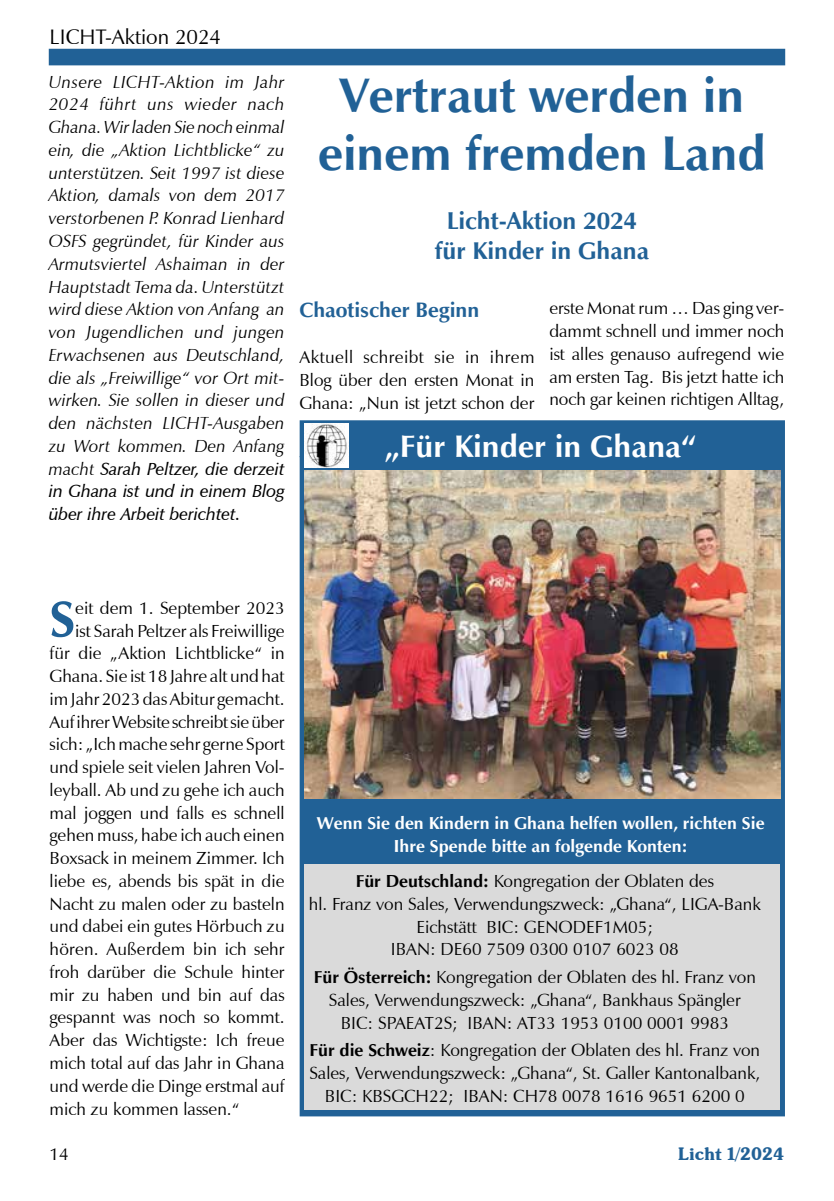
<style>
.page{position:relative;width:834px;height:1201px;background:#fff}
.page>*{position:absolute;margin:0;border:0;box-sizing:border-box;transform-origin:0 0}
.t1{font:700 50.75px "Zapf Humanist 601 BT";color:#216196}
.t2{font:700 49px/58.8px "Zapf Humanist 601 BT";color:#216196;text-align:center}
.t3{font:700 31.5px "Zapf Humanist 601 BT";color:#fff}
.t4{font:700 24.5px/29.4px "Zapf Humanist 601 BT";color:#216196;text-align:center}
.t5{font:700 21px "Zapf Humanist 601 BT";color:#216196}
.t6{font:21px "Zapf Humanist 601 BT";color:#000}
.t7{font:17.5px/22.8px "Zapf Humanist 601 BT";color:#000;text-align:center}
.t8{font:italic 17.5px/22.8px "Zapf Humanist 601 BT";letter-spacing:.01em;color:#000;text-align:justify}
.t9{font:700 17.5px/22.8px "Zapf Humanist 601 BT";color:#fff;text-align:center}
.t10{font:600 17.5px "Souvenir Greek BT";color:#216196}
.s1{font-weight:600}
.s2{font-weight:700}
</style>
<div class="page">
<div style="left:49px;top:49px;width:736px;height:16px;background:#216196"></div>
<div style="left:299px;top:420px;width:485px;height:696px;background:#216196;border:4px solid #216196"></div>
<div style="left:304px;top:864px;width:476px;height:246px;background:#dadada"></div>
<hr style="left:299px;top:456px;width:482px;height:1px;background:#216196">
<img style="left:304px;top:470px;width:476px;height:329px">
<img style="left:304px;top:424px;width:44px;height:43px">
<p class="t6" style="left:50px;top:24px;width:173px">LICHT-Aktion 2024</p>
<p class="t8" style="left:49px;top:70px;width:237px">Unsere LICHT-Aktion im Jahr 2024 führt uns wieder nach Ghana. Wir laden Sie noch einmal ein, die „Aktion Lichtblicke“ zu unterstützen. Seit 1997 ist diese Aktion, damals von dem 2017 verstorbenen P. Konrad Lienhard OSFS gegründet, für Kinder aus Armutsviertel Ashaiman in der Hauptstadt Tema da. Unterstützt wird diese Aktion von Anfang an von Jugendlichen und jungen Erwachsenen aus Deutschland, die als „Freiwillige“ vor Ort mit&shy;wirken. Sie sollen in dieser und den nächsten LICHT-Ausgaben zu Wort kommen. Den Anfang macht <span class="s1">Sarah Peltzer, die derzeit in Ghana ist und in einem Blog über ihre Arbeit berichtet.</span></p>
<h2 class="t2" style="left:318px;top:65px;width:449px">Vertraut werden in einem fremden Land</h2>
<h3 class="t4" style="left:435px;top:206px;width:216px">Licht-Aktion 2024 für Kinder in Ghana</h3>
<p class="t5" style="left:299px;top:297px;width:181px">Chaotischer Beginn</p>
<p class="t7" style="left:299px;top:345px;width:236px;text-align:justify">Aktuell schreibt sie in ihrem Blog über den ersten Monat in Ghana: „Nun ist jetzt schon der</p>
<p class="t7" style="left:549px;top:297px;width:236px;text-align:justify">erste Monat rum … Das ging ver&shy;dammt schnell und immer noch ist alles genauso aufregend wie am ersten Tag. Bis jetzt hatte ich noch gar keinen richtigen Alltag,</p>
<h3 class="t3" style="left:384px;top:426px;width:314px">„Für Kinder in Ghana“</h3>
<h1 class="t1" style="left:50px;top:587px;width:27px">S</h1>
<p class="t7" style="left:75px;top:596px;width:211px">eit dem 1. September 2023</p>
<p class="t7" style="left:75px;top:619px;width:211px">ist Sarah Peltzer als Freiwillige</p>
<p class="t7" style="left:50px;top:642px;width:236px">für die „Aktion Lichtblicke“ in</p>
<p class="t7" style="left:50px;top:664px;width:236px">Ghana. Sie ist 18 Jahre alt und hat</p>
<p class="t7" style="left:50px;top:687px;width:236px">im Jahr 2023 das Abitur gemacht.</p>
<p class="t7" style="left:50px;top:710px;width:236px">Auf ihrer Website schreibt sie über</p>
<p class="t7" style="left:50px;top:733px;width:236px">sich: „Ich mache sehr gerne Sport</p>
<p class="t7" style="left:50px;top:755px;width:236px">und spiele seit vielen Jahren Vol-</p>
<p class="t7" style="left:50px;top:778px;width:236px">leyball. Ab und zu gehe ich auch</p>
<p class="t7" style="left:50px;top:801px;width:236px">mal joggen und falls es schnell</p>
<p class="t7" style="left:50px;top:824px;width:236px">gehen muss, habe ich auch einen</p>
<p class="t7" style="left:50px;top:846px;width:236px">Boxsack in meinem Zimmer. Ich</p>
<p class="t7" style="left:50px;top:869px;width:236px">liebe es, abends bis spät in die</p>
<p class="t7" style="left:50px;top:892px;width:236px">Nacht zu malen oder zu basteln</p>
<p class="t7" style="left:50px;top:915px;width:236px">und dabei ein gutes Hörbuch zu</p>
<p class="t7" style="left:50px;top:937px;width:236px">hören. Außerdem bin ich sehr</p>
<p class="t7" style="left:50px;top:960px;width:236px">froh darüber die Schule hinter</p>
<p class="t7" style="left:50px;top:983px;width:236px">mir zu haben und bin auf das</p>
<p class="t7" style="left:50px;top:1006px;width:236px">gespannt was noch so kommt.</p>
<p class="t7" style="left:50px;top:1028px;width:236px">Aber das Wichtigste: Ich freue</p>
<p class="t7" style="left:50px;top:1051px;width:236px">mich total auf das Jahr in Ghana</p>
<p class="t7" style="left:50px;top:1074px;width:236px">und werde die Dinge erstmal auf</p>
<p class="t7" style="left:50px;top:1097px;width:191px">mich zu kommen lassen.“</p>
<p class="t9" style="left:317px;top:811px;width:449px">Wenn Sie den Kindern in Ghana helfen wollen, richten Sie<br>Ihre Spende bitte an folgende Konten:</p>
<p class="t7" style="left:309px;top:869px;width:453px"><span class="s2">Für Deutschland:</span> Kongregation der Oblaten des<br>hl. Franz von Sales, Verwendungszweck: „Ghana“, LIGA-Bank Eichstätt BIC: GENODEF1M05;<br>IBAN: DE60 7509 0300 0107 6023 08</p>
<p class="t7" style="left:313px;top:965px;width:443px"><span class="s2">Für Österreich:</span> Kongregation der Oblaten des hl. Franz von<br>Sales, Verwendungszweck: „Ghana“, Bankhaus Spängler<br>BIC: SPAEAT2S; IBAN: AT33 1953 0100 0001 9983</p>
<p class="t7" style="left:309px;top:1038px;width:452px"><span class="s2">Für die Schweiz</span>: Kongregation der Oblaten des hl. Franz von<br>Sales, Verwendungszweck: „Ghana“, St. Galler Kantonalbank,<br>BIC: KBSGCH22; IBAN: CH78 0078 1616 9651 6200 0</p>
<p class="t7" style="left:50px;top:1142px;width:21px">14</p>
<p class="t10" style="left:678px;top:1143px;width:108px">Licht 1/2024</p>
</div>
